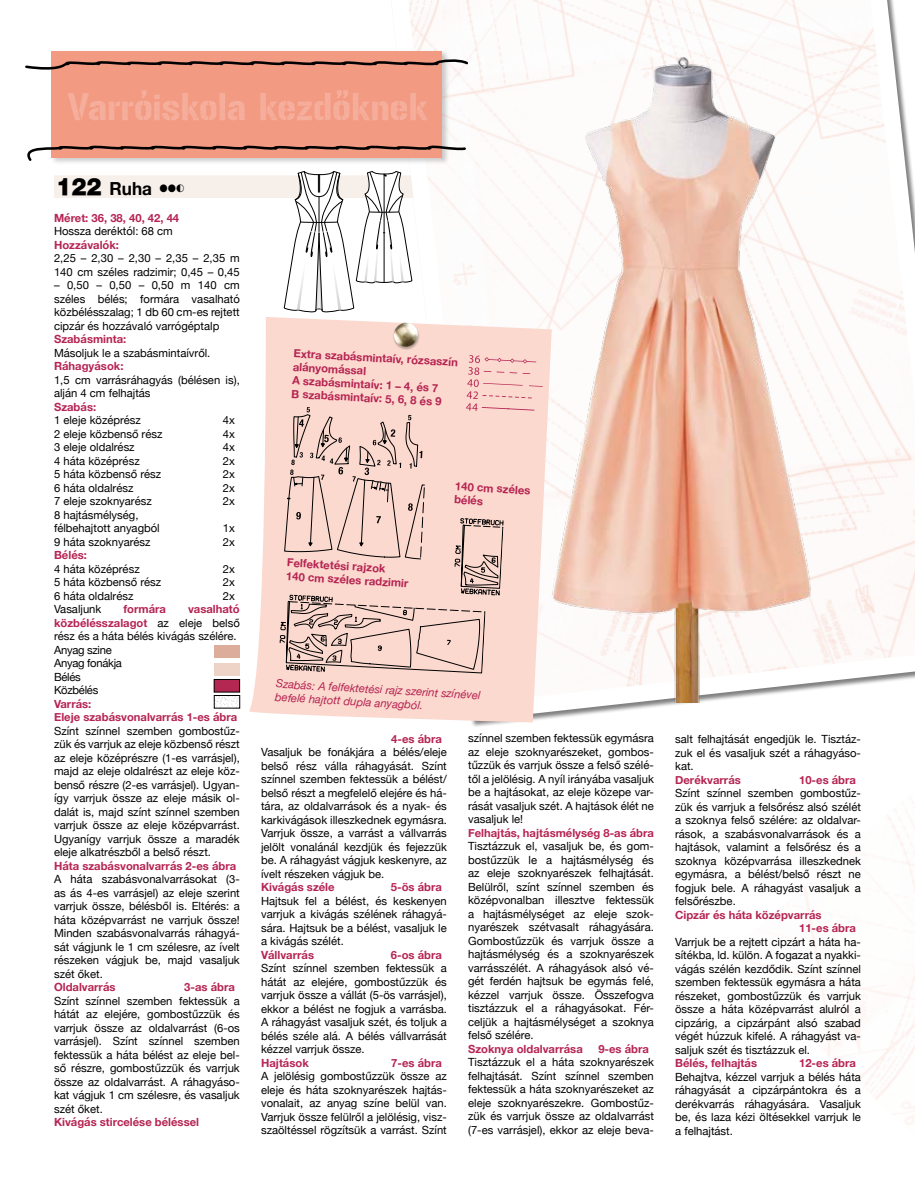
<style>
.page{position:relative;width:915px;height:1191px;background:#fff}
.page>*{position:absolute;margin:0;border:0;box-sizing:border-box;transform-origin:0 0}
.t1{font:700 18px "Helvetica Neue";color:#000;scale:.95 1}
.t2{font:11.25px/13.5px "Helvetica Neue";color:#000;text-align:justify}
.t3{font:700 11.25px/13.5px "Helvetica Neue";color:#b62453}
.t4{font:11.25px/13.5px "Helvetica Neue";letter-spacing:-.025em;color:#000}
.t5{font:italic 11.25px/13.4px "Helvetica Neue";color:#b62453}
.s1{font-family:"Helvetica N Black";font-weight:400;font-size:24px}
.s2{font-weight:700;color:#b62453}
</style>
<div class="page">
<div style="left:54px;top:175px;width:384px;height:23px;background:#f7efe9"></div>
<svg style="left:409px;top:0;width:505px;height:727px"></svg>
<img style="left:530px;top:4px;width:294px;height:698px">
<div style="left:50px;top:50px;width:399px;height:116px;background:#000;opacity:.2"></div>
<div style="left:51px;top:51px;width:390px;height:107px;background:#f39a83"></div>
<svg style="left:25px;top:57px;width:445px;height:14px"></svg>
<svg style="left:27px;top:141px;width:440px;height:22px"></svg>
<svg style="left:68px;top:90px;width:359px;height:30px"></svg>
<svg style="left:249px;top:317px;width:302px;height:405px;fill:#fbd9ce"></svg>
<svg style="left:279px;top:355px;width:263px;height:361px;background:#eecdc3"></svg>
<div style="left:214px;top:645px;width:25px;height:13px;background:#dcad9a"></div>
<div style="left:214px;top:663px;width:25px;height:12px;background:#eed4c6"></div>
<svg style="left:216px;top:697px;width:22px;height:9px"></svg>
<div style="left:214px;top:695px;width:26px;height:13px;border:1px solid #000"></div>
<div style="left:214px;top:679px;width:25px;height:13px;background:#b52753"></div>
<div style="left:214px;top:679px;width:25px;height:13px;border:1px solid #000"></div>
<div style="left:392px;top:323px;width:28px;height:28px;background:#000;opacity:.3"></div>
<img style="left:393px;top:322px;width:25px;height:25px">
<svg style="left:283px;top:171px;width:129px;height:143px"></svg>
<h1 class="t1" style="left:56px;top:174px;width:137px"><span class="s1">122</span> Ruha <sup>ddf</sup></h1>
<p class="t3" style="left:54px;top:211px;width:127px">Méret: 36, 38, 40, 42, 44</p>
<p class="t2" style="left:54px;top:225px;width:120px">Hossza deréktól: 68 cm</p>
<p class="t3" style="left:54px;top:238px;width:67px">Hozzávalók:</p>
<p class="t2" style="left:54px;top:252px;width:187px">2,25 – 2,30 – 2,30 – 2,35 – 2,35 m<br>140 cm széles radzimir; 0,45 – 0,45</p>
<p class="t2" style="left:54px;top:279px;width:187px">– 0,50 – 0,50 – 0,50 m 140 cm széles bélés; formára vasalható közbélésszalag; 1 db 60 cm-es rejtett cipzár és hozzávaló varrógéptalp</p>
<p class="t3" style="left:54px;top:332px;width:74px">Szabásminta:</p>
<p class="t2" style="left:54px;top:346px;width:158px">Másoljuk le a szabásmintaívről.</p>
<p class="t3" style="left:54px;top:359px;width:71px">Ráhagyások:</p>
<p class="t2" style="left:54px;top:373px;width:187px">1,5 cm varrásráhagyás (bélésen is), alján 4 cm felhajtás</p>
<p class="t3" style="left:54px;top:400px;width:44px">Szabás:</p>
<p class="t2" style="left:54px;top:414px;width:88px">1 eleje középrész</p>
<p class="t2" style="left:223px;top:414px;width:14px">4x</p>
<p class="t2" style="left:54px;top:427px;width:110px">2 eleje közbenső rész</p>
<p class="t2" style="left:223px;top:427px;width:14px">4x</p>
<p class="t2" style="left:54px;top:441px;width:82px">3 eleje oldalrész</p>
<p class="t2" style="left:223px;top:441px;width:14px">4x</p>
<p class="t2" style="left:54px;top:454px;width:87px">4 háta középrész</p>
<p class="t2" style="left:223px;top:454px;width:14px">2x</p>
<p class="t2" style="left:54px;top:468px;width:109px">5 háta közbenső rész</p>
<p class="t2" style="left:223px;top:468px;width:14px">2x</p>
<p class="t2" style="left:54px;top:481px;width:81px">6 háta oldalrész</p>
<p class="t2" style="left:223px;top:481px;width:14px">2x</p>
<p class="t2" style="left:54px;top:495px;width:99px">7 eleje szoknyarész</p>
<p class="t2" style="left:223px;top:495px;width:14px">2x</p>
<p class="t2" style="left:54px;top:508px;width:107px">8 hajtásmélység, félbehajtott anyagból</p>
<p class="t2" style="left:223px;top:522px;width:14px">1x</p>
<p class="t2" style="left:54px;top:535px;width:98px">9 háta szoknyarész</p>
<p class="t2" style="left:223px;top:535px;width:14px">2x</p>
<p class="t3" style="left:54px;top:548px;width:34px">Bélés:</p>
<p class="t2" style="left:54px;top:562px;width:87px">4 háta középrész</p>
<p class="t2" style="left:223px;top:562px;width:14px">2x</p>
<p class="t2" style="left:54px;top:576px;width:109px">5 háta közbenső rész</p>
<p class="t2" style="left:223px;top:576px;width:14px">2x</p>
<p class="t2" style="left:54px;top:589px;width:81px">6 háta oldalrész</p>
<p class="t2" style="left:223px;top:589px;width:14px">2x</p>
<p class="t2" style="left:54px;top:603px;width:49px">Vasaljunk</p>
<p class="t3" style="left:123px;top:602px;width:44px">formára</p>
<p class="t4" style="left:54px;top:603px;width:187px;text-indent:134px"><span class="s2">vasalható közbélésszalagot</span> az eleje belső rész és a háta bélés kivágás szélére.<br>Anyag szine<br>Anyag fonákja<br>Bélés<br>Közbélés</p>
<p class="t3" style="left:54px;top:697px;width:185px">Varrás:<br>Eleje szabásvonalvarrás 1-es ábra</p>
<p class="t2" style="left:54px;top:724px;width:187px">Színt színnel szemben gombostűz&shy;zük és varrjuk az eleje közbenső részt az eleje középrészre (1-es varrásjel), majd az eleje oldalrészt az eleje köz&shy;benső részre (2-es varrásjel). Ugyan&shy;így varrjuk össze az eleje másik ol&shy;dalát is, majd színt színnel szemben varrjuk össze az eleje középvarrást.<br>Ugyanígy varrjuk össze a maradék eleje alkatrészből a belső részt.</p>
<p class="t3" style="left:54px;top:859px;width:184px">Háta szabásvonalvarrás 2-es ábra</p>
<p class="t2" style="left:54px;top:873px;width:187px">A háta szabásvonalvarrásokat (3- as ás 4-es varrásjel) az eleje szerint varrjuk össze, bélésből is. Eltérés: a háta középvarrást ne varrjuk össze!<br>Minden szabásvonalvarrás ráhagyá&shy;sát vágjunk le 1 cm szélesre, az ívelt részeken vágjuk be, majd vasaljuk szét őket.</p>
<p class="t3" style="left:54px;top:980px;width:63px">Oldalvarrás</p>
<p class="t3" style="left:184px;top:980px;width:52px">3-as ábra</p>
<p class="t2" style="left:54px;top:994px;width:187px">Színt színnel szemben fektessük a hátát az elejére, gombostűzzük és varrjuk össze az oldalvarrást (6-os varrásjel). Színt színnel szemben fektessük a háta bélést az eleje bel&shy;ső részre, gombostűzzük és varrjuk össze az oldalvarrást. A ráhagyáso&shy;kat vágjuk 1 cm szélesre, és vasaljuk szét őket.</p>
<p class="t3" style="left:54px;top:1115px;width:146px">Kivágás stircelése béléssel</p>
<p class="t3" style="left:294px;top:347px;width:166px;rotate:3deg">Extra szabásmintaív, rózsaszín alányomással<br>A szabásmintaív: 1 – 4, és 7<br>B szabásmintaív: 5, 6, 8 és 9</p>
<p class="t3" style="left:287px;top:556px;width:124px;rotate:4deg">Felfektetési rajzok<br>140 cm széles radzimir</p>
<p class="t3" style="left:455px;top:479px;width:77px;rotate:4deg">140 cm széles bélés</p>
<p class="t5" style="left:276px;top:678px;width:206px;rotate:3deg">Szabás: A felfektetési rajz szerint színével befelé hajtott dupla anyagból.</p>
<p class="t3" style="left:391px;top:732px;width:52px">4-es ábra</p>
<p class="t2" style="left:261px;top:746px;width:187px">Vasaljuk be fonákjára a bélés/eleje belső rész válla ráhagyását. Színt színnel szemben fektessük a bélést/ belső részt a megfelelő elejére és há&shy;tára, az oldalvarrások és a nyak- és karkivágások illeszkednek egymásra.<br>Varrjuk össze, a varrást a vállvarrás jelölt vonalánál kezdjük és fejezzük be. A ráhagyást vágjuk keskenyre, az ívelt részeken vágjuk be.</p>
<p class="t3" style="left:261px;top:880px;width:75px">Kivágás széle</p>
<p class="t3" style="left:391px;top:880px;width:53px">5-ös ábra</p>
<p class="t2" style="left:261px;top:894px;width:187px">Hajtsuk fel a bélést, és keskenyen varrjuk a kivágás szélének ráhagyá&shy;sára. Hajtsuk be a bélést, vasaljuk le a kivágás szélét.</p>
<p class="t3" style="left:261px;top:948px;width:54px">Vállvarrás</p>
<p class="t3" style="left:391px;top:948px;width:53px">6-os ábra</p>
<p class="t2" style="left:261px;top:962px;width:187px">Színt színnel szemben fektessük a hátát az elejére, gombostűzzük és varrjuk össze a vállát (5-ös varrásjel), ekkor a bélést ne fogjuk a varrásba.<br>A ráhagyást vasaljuk szét, és toljuk a bélés széle alá. A bélés vállvarrását kézzel varrjuk össze.</p>
<p class="t3" style="left:261px;top:1056px;width:49px">Hajtások</p>
<p class="t3" style="left:391px;top:1056px;width:52px">7-es ábra</p>
<p class="t2" style="left:261px;top:1070px;width:187px">A jelölésig gombostűzzük össze az eleje és háta szoknyarészek hajtás&shy;vonalait, az anyag színe belül van.<br>Varrjuk össze felülről a jelölésig, vis - szaöltéssel rögzítsük a varrást. Színt</p>
<p class="t2" style="left:468px;top:732px;width:187px">színnel szemben fektessük egymásra az eleje szoknyarészeket, gombos&shy;tűzzük és varrjuk össze a felső szélé&shy;től a jelölésig. A nyíl irányába vasaljuk be a hajtásokat, az eleje közepe var&shy;rását vasaljuk szét. A hajtások élét ne vasaljuk le!</p>
<p class="t3" style="left:468px;top:826px;width:187px">Felhajtás, hajtásmélység 8-as ábra</p>
<p class="t2" style="left:468px;top:840px;width:187px">Tisztázzuk el, vasaljuk be, és gom&shy;bostűzzük le a hajtásmélység és az eleje szoknyarészek felhajtását.<br>Belülről, színt színnel szemben és középvonalban illesztve fektessük a hajtásmélységet az eleje szok&shy;nyarészek szétvasalt ráhagyására.<br>Gombostűzzük és varrjuk össze a hajtásmélység és a szoknyarészek varrásszélét. A ráhagyások alsó vé&shy;gét ferdén hajtsuk be egymás felé, kézzel varrjuk össze. Összefogva tisztázzuk el a ráhagyásokat. Fér&shy;celjük a hajtásmélységet a szoknya felső szélére.</p>
<p class="t3" style="left:468px;top:1042px;width:116px">Szoknya oldalvarrása</p>
<p class="t3" style="left:598px;top:1042px;width:52px">9-es ábra</p>
<p class="t2" style="left:468px;top:1056px;width:187px">Tisztázzuk el a háta szoknyarészek felhajtását. Színt színnel szemben fektessük a háta szoknyarészeket az eleje szoknyarészekre. Gombostűz&shy;zük és varrjuk össze az oldalvarrást (7-es varrásjel), ekkor az eleje beva-</p>
<p class="t2" style="left:675px;top:733px;width:187px">salt felhajtását engedjük le. Tisztáz&shy;zuk el és vasaljuk szét a ráhagyáso&shy;kat.</p>
<p class="t3" style="left:675px;top:773px;width:67px">Derékvarrás</p>
<p class="t3" style="left:798px;top:773px;width:58px">10-es ábra</p>
<p class="t2" style="left:675px;top:787px;width:187px">Színt színnel szemben gombostűz&shy;zük és varrjuk a felsőrész alsó szélét a szoknya felső szélére: az oldalvar&shy;rások, a szabásvonalvarrások és a hajtások, valamint a felsőrész és a szoknya középvarrása illeszkednek egymásra, a bélést/belső részt ne fogjuk bele. A ráhagyást vasaljuk a felsőrészbe.</p>
<p class="t3" style="left:798px;top:908px;width:58px;text-indent:-124px">Cipzár és háta középvarrás<br>11-es ábra</p>
<p class="t2" style="left:675px;top:935px;width:187px">Varrjuk be a rejtett cipzárt a háta ha&shy;sítékba, ld. külön. A fogazat a nyakki&shy;vágás szélén kezdődik. Színt színnel szemben fektessük egymásra a háta részeket, gombostűzzük és varrjuk össze a háta középvarrást alulról a cipzárig, a cipzárpánt alsó szabad végét húzzuk kifelé. A ráhagyást va&shy;saljuk szét és tisztázzuk el.</p>
<p class="t3" style="left:675px;top:1057px;width:83px">Bélés, felhajtás</p>
<p class="t3" style="left:798px;top:1057px;width:58px">12-es ábra</p>
<p class="t2" style="left:675px;top:1070px;width:187px">Behajtva, kézzel varrjuk a bélés háta ráhagyását a cipzárpántokra és a derékvarrás ráhagyására. Vasaljuk be, és laza kézi öltésekkel varrjuk le a felhajtást.</p>
</div>
